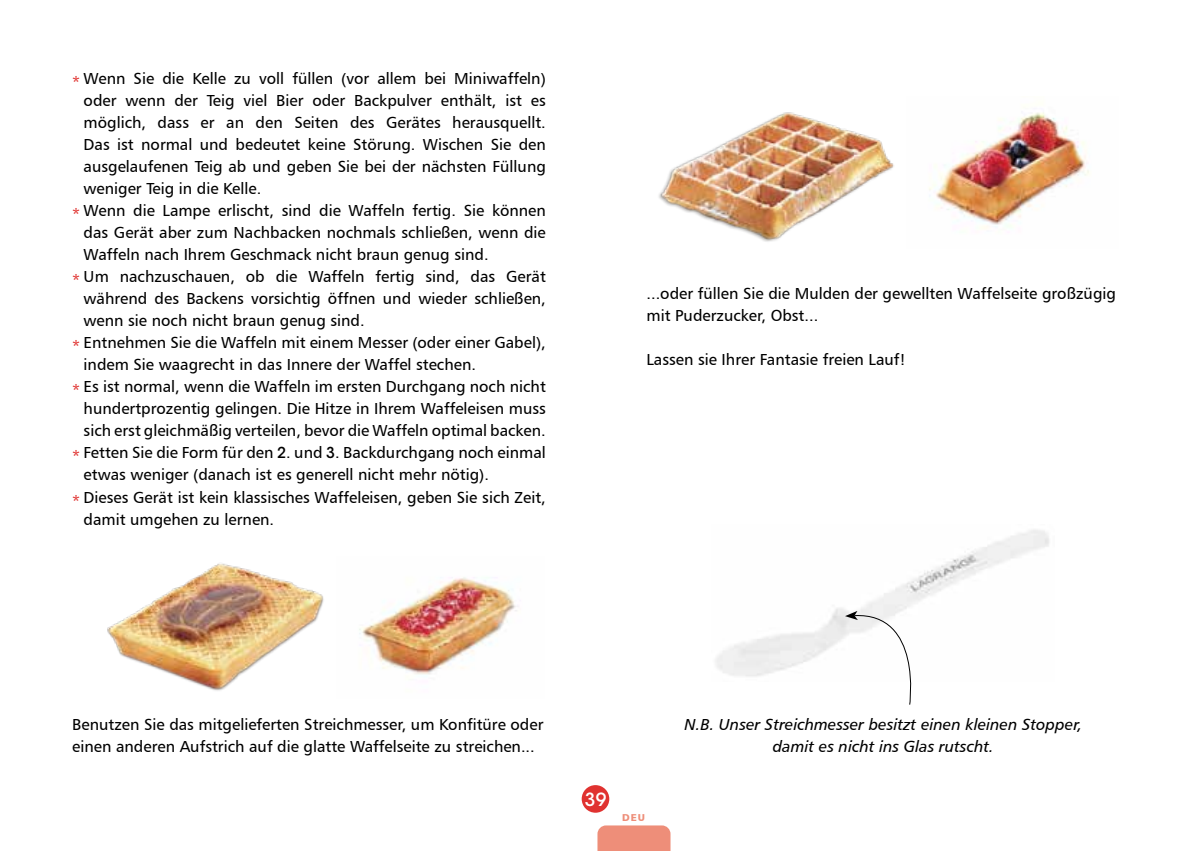
<style>
.page{position:relative;width:1191px;height:851px;background:#fff}
.page>*{position:absolute;margin:0;border:0;box-sizing:border-box;transform-origin:0 0}
.t1{font:500 18px "ITC Avant Garde Std";color:#fff}
.t2{font:16px/22px "Humanist 777 BT Roman B";color:#000}
.t3{font:16px/22px "Humanist 777 BT Italic B";color:#000;text-align:center}
.t4{font:10px "Humanist 777 BT Black B";color:#ee8e79}
.s1{color:#e03230}
.s2{font-family:"ITC Avant Garde Std";font-weight:500;font-size:15px}
</style>
<div class="page">
<div style="left:581px;top:785px;width:28px;height:27px;background:#e03230;border-radius:50%"></div>
<div style="left:597px;top:825px;width:73px;height:25px;background:#ee8e79"></div>
<img style="left:107px;top:563px;width:217px;height:128px">
<img style="left:359px;top:577px;width:160px;height:98px">
<img style="left:659px;top:112px;width:235px;height:130px">
<img style="left:929px;top:112px;width:160px;height:117px">
<img style="left:715px;top:530px;width:334px;height:147px">
<svg style="left:845px;top:610px;width:77px;height:95px"></svg>
<p class="t2" style="left:72px;top:67px;width:475px"><span class="s1">*</span> Wenn Sie die Kelle zu voll füllen (vor allem bei Miniwaffeln)</p>
<p class="t2" style="left:84px;top:89px;width:464px">oder wenn der Teig viel Bier oder Backpulver enthält, ist es</p>
<p class="t2" style="left:84px;top:111px;width:464px">möglich, dass er an den Seiten des Gerätes herausquellt.</p>
<p class="t2" style="left:84px;top:133px;width:464px">Das ist normal und bedeutet keine Störung. Wischen Sie den</p>
<p class="t2" style="left:84px;top:155px;width:464px">ausgelaufenen Teig ab und geben Sie bei der nächsten Füllung</p>
<p class="t2" style="left:84px;top:177px;width:179px">weniger Teig in die Kelle.</p>
<p class="t2" style="left:72px;top:199px;width:475px"><span class="s1">*</span> Wenn die Lampe erlischt, sind die Waffeln fertig. Sie können</p>
<p class="t2" style="left:84px;top:221px;width:464px">das Gerät aber zum Nachbacken nochmals schließen, wenn die</p>
<p class="t2" style="left:84px;top:243px;width:406px">Waffeln nach Ihrem Geschmack nicht braun genug sind.</p>
<p class="t2" style="left:72px;top:265px;width:475px"><span class="s1">*</span> Um nachzuschauen, ob die Waffeln fertig sind, das Gerät</p>
<p class="t2" style="left:84px;top:287px;width:464px">während des Backens vorsichtig öffnen und wieder schließen,</p>
<p class="t2" style="left:84px;top:309px;width:282px">wenn sie noch nicht braun genug sind.</p>
<p class="t2" style="left:72px;top:331px;width:475px"><span class="s1">*</span> Entnehmen Sie die Waffeln mit einem Messer (oder einer Gabel),</p>
<p class="t2" style="left:84px;top:353px;width:394px">indem Sie waagrecht in das Innere der Waffel stechen.</p>
<p class="t2" style="left:72px;top:375px;width:475px"><span class="s1">*</span> Es ist normal, wenn die Waffeln im ersten Durchgang noch nicht</p>
<p class="t2" style="left:84px;top:397px;width:464px">hundertprozentig gelingen. Die Hitze in Ihrem Waffeleisen muss</p>
<p class="t2" style="left:84px;top:419px;width:464px">sich erst gleichmäßig verteilen, bevor die Waffeln optimal backen.</p>
<p class="t2" style="left:72px;top:441px;width:475px"><span class="s1">*</span> Fetten Sie die Form für den <span class="s2">2</span>. und <span class="s2">3</span>. Backdurchgang noch einmal</p>
<p class="t2" style="left:84px;top:463px;width:407px">etwas weniger (danach ist es generell nicht mehr nötig).</p>
<p class="t2" style="left:72px;top:485px;width:475px"><span class="s1">*</span> Dieses Gerät ist kein klassisches Waffeleisen, geben Sie sich Zeit,</p>
<p class="t2" style="left:84px;top:507px;width:192px">damit umgehen zu lernen.</p>
<p class="t2" style="left:646px;top:282px;width:471px">...oder füllen Sie die Mulden der gewellten Waffelseite großzügig mit Puderzucker, Obst...</p>
<p class="t2" style="left:646px;top:348px;width:261px">Lassen sie Ihrer Fantasie freien Lauf!</p>
<p class="t2" style="left:72px;top:712px;width:473px">Benutzen Sie das mitgelieferten Streichmesser, um Konfitüre oder einen anderen Aufstrich auf die glatte Waffelseite zu streichen...</p>
<p class="t1" style="left:584px;top:787px;width:23px">39</p>
<p class="t4" style="left:622px;top:810px;width:24px">DEU</p>
<p class="t3" style="left:684px;top:712px;width:399px">N.B. Unser Streichmesser besitzt einen kleinen Stopper, damit es nicht ins Glas rutscht.</p>
</div>
